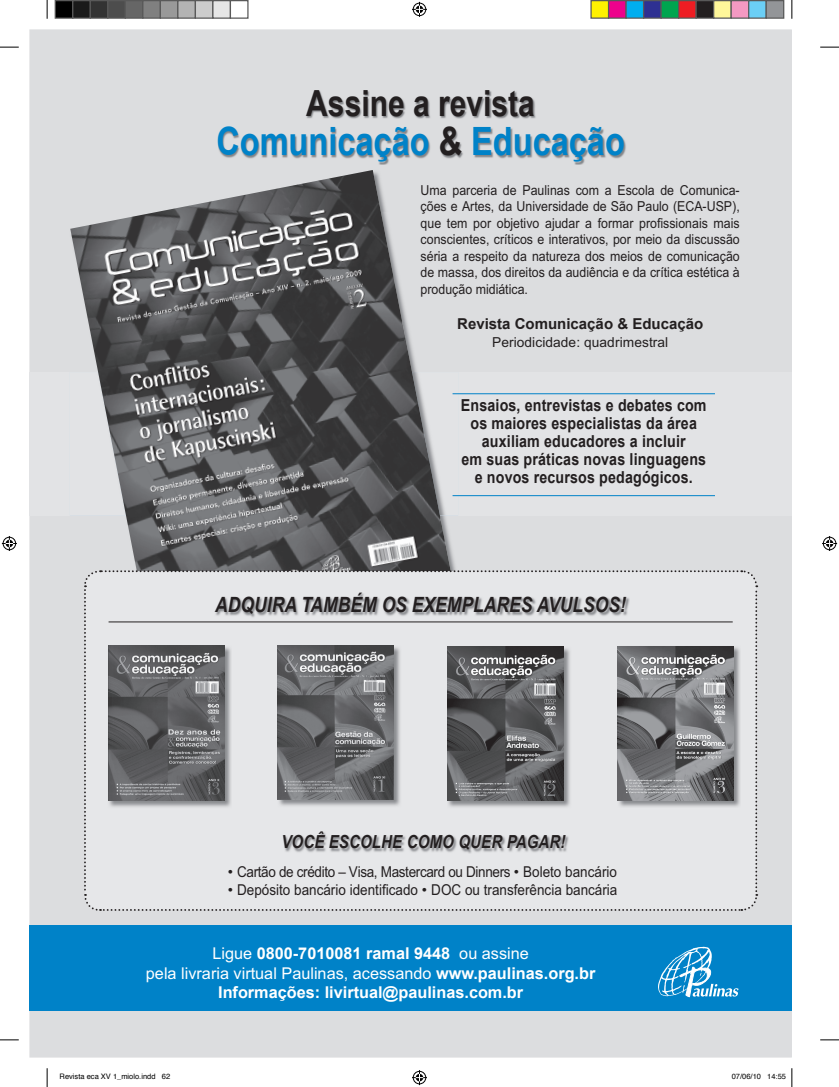
<style>
.page{position:relative;width:839px;height:1087px;background:#fff}
.page>*{position:absolute;margin:0;border:0;box-sizing:border-box;transform-origin:0 0}
.t1{font:700 39px "Arial";color:#0082c8;scale:.83 1}
.t2{font:700 36px "Arial";color:#231f20;scale:.83 1}
.t3{font:italic 700 21px "Arial";color:#231f20;scale:.83 1}
.t4{font:italic 700 18px "Arial";letter-spacing:.01em;color:#231f20;scale:.83 1}
.t5{font:700 16.5px/18px "Arial";letter-spacing:.01em;color:#231f20;text-align:center;scale:.86 1}
.t6{font:700 16.25px/19.5px "Arial";color:#fff;text-align:center}
.t7{font:15px "Arial";letter-spacing:-.025em;color:#231f20}
.t8{font:15px "Arial";color:#231f20}
.t9{font:700 15px "Arial";color:#231f20}
.t10{font:13.75px/16.5px "Arial";color:#231f20;text-align:justify;scale:.9 1}
.t11{font:13.75px "Arial";color:#231f20}
.t12{font:7.5px "Helvetica";color:#000}
.s1{color:#231f20}
.s2{font-weight:400}
</style>
<div class="page">
<div style="left:29px;top:29px;width:762px;height:1028px;background:#dcdddf"></div>
<div style="left:458px;top:372px;width:332px;height:143px;background:#e2e3e5"></div>
<hr style="left:790px;top:372px;width:1px;height:143px;background:#e2e3e5">
<div style="left:31px;top:372px;width:39px;height:143px;background:#e2e3e5"></div>
<hr style="left:29px;top:372px;width:2px;height:143px;background:#e2e3e5">
<img style="left:450px;top:170px;width:8px;height:42px">
<img style="left:450px;top:212px;width:8px;height:160px">
<img style="left:70px;top:571px;width:13px;height:25px">
<img style="left:450px;top:515px;width:8px;height:54px">
<img style="left:70px;top:596px;width:13px;height:43px">
<img style="left:450px;top:372px;width:8px;height:143px">
<img style="left:70px;top:170px;width:380px;height:401px">
<div style="left:83px;top:569px;width:675px;height:342px;background:#e6e7e9"></div>
<img style="left:282px;top:831px;width:287px;height:22px">
<img style="left:218px;top:90px;width:408px;height:75px">
<div style="left:29px;top:925px;width:762px;height:85px;background:#0082c8"></div>
<img style="left:108px;top:645px;width:124px;height:163px">
<img style="left:108px;top:645px;width:116px;height:155px">
<img style="left:617px;top:645px;width:123px;height:162px">
<img style="left:617px;top:646px;width:116px;height:154px">
<img style="left:277px;top:645px;width:124px;height:162px">
<img style="left:278px;top:645px;width:116px;height:154px">
<img style="left:447px;top:646px;width:124px;height:162px">
<img style="left:447px;top:647px;width:116px;height:153px">
<svg style="left:658px;top:946px;width:80px;height:51px"></svg>
<img style="left:215px;top:593px;width:414px;height:25px">
<hr style="left:108px;top:621px;width:624px;height:1px;background:#231f20">
<hr style="left:452px;top:393px;width:262px;height:1px;background:#0082c8">
<hr style="left:452px;top:495px;width:262px;height:1px;background:#0082c8">
<svg style="left:0;top:46px;width:19px;height:2px"></svg>
<svg style="left:820px;top:46px;width:18px;height:2px"></svg>
<svg style="left:0;top:1039px;width:19px;height:1px"></svg>
<svg style="left:820px;top:1039px;width:18px;height:1px"></svg>
<svg style="left:46px;top:0;width:2px;height:19px"></svg>
<svg style="left:46px;top:1068px;width:2px;height:18px"></svg>
<svg style="left:791px;top:0;width:1px;height:19px"></svg>
<svg style="left:412px;top:2px;width:15px;height:15px"></svg>
<svg style="left:412px;top:1070px;width:15px;height:14px"></svg>
<svg style="left:2px;top:536px;width:15px;height:15px"></svg>
<svg style="left:822px;top:536px;width:14px;height:15px"></svg>
<div style="left:55px;top:1px;width:18px;height:17px;background:#000"></div>
<div style="left:55px;top:0;width:18px;height:19px;border:1px solid #595959"></div>
<div style="left:73px;top:1px;width:17px;height:17px;background:#1a1a1a"></div>
<div style="left:72px;top:0;width:19px;height:19px;border:1px solid #595959"></div>
<div style="left:90px;top:1px;width:18px;height:17px;background:#333"></div>
<div style="left:90px;top:0;width:18px;height:19px;border:1px solid #595959"></div>
<div style="left:108px;top:1px;width:17px;height:17px;background:#4d4d4d"></div>
<div style="left:107px;top:0;width:19px;height:19px;border:1px solid #595959"></div>
<div style="left:125px;top:1px;width:18px;height:17px;background:#666"></div>
<div style="left:125px;top:0;width:18px;height:19px;border:1px solid #595959"></div>
<div style="left:143px;top:1px;width:17px;height:17px;background:#808080"></div>
<div style="left:142px;top:0;width:19px;height:19px;border:1px solid #595959"></div>
<div style="left:160px;top:1px;width:18px;height:17px;background:#999"></div>
<div style="left:160px;top:0;width:18px;height:19px;border:1px solid #595959"></div>
<div style="left:178px;top:1px;width:17px;height:17px;background:#b3b3b3"></div>
<div style="left:177px;top:0;width:19px;height:19px;border:1px solid #595959"></div>
<div style="left:195px;top:1px;width:18px;height:17px;background:#ccc"></div>
<div style="left:195px;top:0;width:18px;height:19px;border:1px solid #595959"></div>
<div style="left:213px;top:1px;width:17px;height:17px;background:#e6e6e6"></div>
<div style="left:212px;top:0;width:19px;height:19px;border:1px solid #595959"></div>
<div style="left:230px;top:0;width:18px;height:19px;border:1px solid #595959"></div>
<div style="left:591px;top:1px;width:17px;height:17px;background:#fff101"></div>
<div style="left:590px;top:0;width:19px;height:19px;border:1px solid #595959"></div>
<div style="left:608px;top:1px;width:18px;height:17px;background:#ed028c"></div>
<div style="left:607px;top:0;width:19px;height:19px;border:1px solid #595959"></div>
<div style="left:626px;top:1px;width:17px;height:17px;background:#00aeef"></div>
<div style="left:625px;top:0;width:19px;height:19px;border:1px solid #595959"></div>
<div style="left:643px;top:1px;width:18px;height:17px;background:#2e3092"></div>
<div style="left:642px;top:0;width:19px;height:19px;border:1px solid #595959"></div>
<div style="left:661px;top:1px;width:17px;height:17px;background:#00a54f"></div>
<div style="left:660px;top:0;width:19px;height:19px;border:1px solid #595959"></div>
<div style="left:678px;top:1px;width:18px;height:17px;background:#ee1d23"></div>
<div style="left:677px;top:0;width:19px;height:19px;border:1px solid #595959"></div>
<div style="left:696px;top:1px;width:17px;height:17px;background:#231f20"></div>
<div style="left:695px;top:0;width:19px;height:19px;border:1px solid #595959"></div>
<div style="left:713px;top:1px;width:18px;height:17px;background:#fff79a"></div>
<div style="left:712px;top:0;width:19px;height:19px;border:1px solid #595959"></div>
<div style="left:731px;top:1px;width:17px;height:17px;background:#f499c2"></div>
<div style="left:730px;top:0;width:19px;height:19px;border:1px solid #595959"></div>
<div style="left:748px;top:1px;width:18px;height:17px;background:#6bcff6"></div>
<div style="left:747px;top:0;width:19px;height:19px;border:1px solid #595959"></div>
<div style="left:766px;top:1px;width:17px;height:17px;background:#939598"></div>
<div style="left:765px;top:0;width:19px;height:19px;border:1px solid #595959"></div>
<svg style="left:791px;top:1068px;width:1px;height:18px"></svg>
<h2 class="t2" style="left:306px;top:80px;width:277px">Assine a revista</h2>
<h1 class="t1" style="left:216px;top:116px;width:493px">Comunicação <span class="s1">&amp;</span> Educação</h1>
<p class="t10" style="left:420px;top:182px;width:356px">Uma parceria de Paulinas com a Escola de Comunica&shy;ções e Artes, da Universidade de São Paulo (ECA-USP), que tem por objetivo ajudar a formar profissionais mais conscientes, críticos e interativos, por meio da discussão séria a respeito da natureza dos meios de comunicação de massa, dos direitos da audiência e da crítica estética à produção midiática.</p>
<p class="t9" style="left:457px;top:313px;width:247px">Revista Comunicação &amp; Educação</p>
<p class="t11" style="left:492px;top:334px;width:178px">Periodicidade: quadrimestral</p>
<p class="t5" style="left:461px;top:397px;width:287px">Ensaios, entrevistas e debates com os maiores especialistas da área auxiliam educadores a incluir<br>em suas práticas novas linguagens e novos recursos pedagógicos.</p>
<h3 class="t3" style="left:215px;top:591px;width:496px">ADQUIRA TAMBÉM OS EXEMPLARES AVULSOS!</h3>
<h3 class="t4" style="left:281px;top:830px;width:344px">VOCÊ ESCOLHE COMO QUER PAGAR!</h3>
<p class="t7" style="left:227px;top:863px;width:391px">• Cartão de crédito – Visa, Mastercard ou Dinners • Boleto bancário</p>
<p class="t8" style="left:227px;top:881px;width:391px">• Depósito bancário identificado • DOC ou transferência bancária</p>
<p class="t6" style="left:146px;top:944px;width:451px"><span class="s2">Ligue</span> 0800-7010081 ramal 9448 <span class="s2">ou assine<br>pela livraria virtual Paulinas, acessando</span> www.paulinas.org.br<br>Informações: livirtual@paulinas.com.br</p>
<p class="t12" style="left:60px;top:1070px;width:112px">Revista eca XV 1_miolo.indd 62</p>
<p class="t12" style="left:731px;top:1070px;width:56px">07/06/10 14:55</p>
</div>
